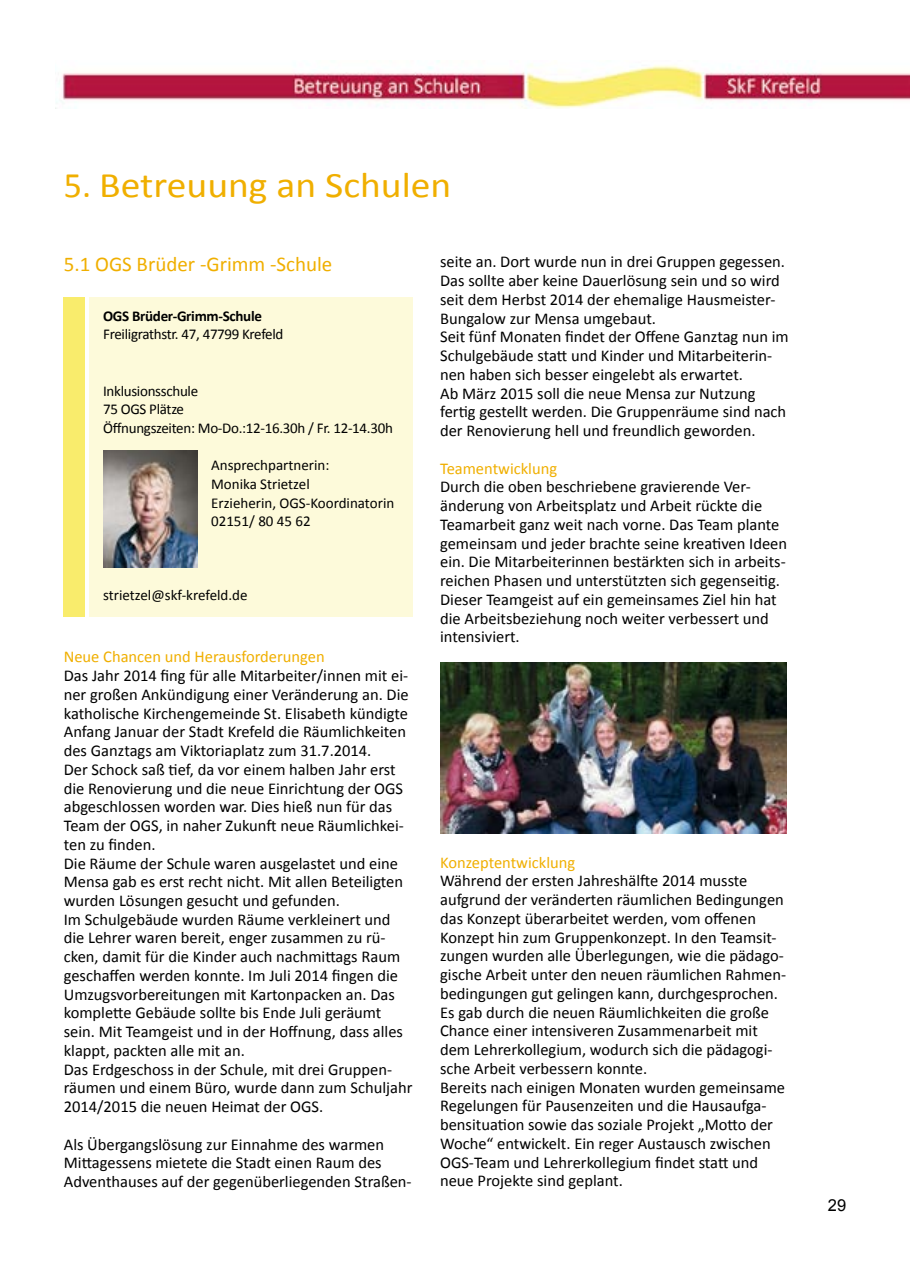
<style>
.page{position:relative;width:910px;height:1280px;background:#fff}
.page>*{position:absolute;margin:0;border:0;box-sizing:border-box;transform-origin:0 0}
.t1{font:36px "Calibri";color:#f0af00}
.t2{font:21px "Calibri";color:#f0af00}
.t3{font:16.5px/18.8px "Calibri";color:#000}
.t4{font:16.5px "Calibri";color:#f0af00}
.t5{font:16.5px "Arial";color:#000}
.t6{font:15px/18.8px "Calibri";letter-spacing:-.02em;color:#000}
.t7{font:15px/18.8px "Calibri";color:#000}
.t8{font:700 15px "Calibri";letter-spacing:-.02em;color:#000}
</style>
<div class="page">
<img style="left:55px;top:61px;width:855px;height:47px">
<img style="left:440px;top:663px;width:347px;height:170px">
<div style="left:64px;top:297px;width:21px;height:320px;background:#f9ec6c"></div>
<div style="left:89px;top:297px;width:323px;height:320px;background:#fdfada"></div>
<img style="left:104px;top:450px;width:93px;height:118px">
<h1 class="t1" style="left:64px;top:162px;width:389px">5. Betreuung an Schulen</h1>
<p class="t2" style="left:64px;top:251px;width:270px">5.1 OGS Brüder -Grimm -Schule</p>
<p class="t8" style="left:103px;top:306px;width:160px">OGS Brüder-Grimm-Schule</p>
<p class="t6" style="left:103px;top:325px;width:182px">Freiligrathstr. 47, 47799 Krefeld</p>
<p class="t6" style="left:103px;top:381px;width:291px">Inklusionsschule<br>75 OGS Plätze<br>Öffnungszeiten: Mo-Do.:12-16.30h / Fr. 12-14.30h</p>
<p class="t7" style="left:211px;top:456px;width:185px">Ansprechpartnerin:<br>Monika Strietzel<br>Erzieherin, OGS-Koordinatorin<br>02151/ 80 45 62</p>
<p class="t7" style="left:103px;top:585px;width:146px">strietzel@skf-krefeld.de</p>
<p class="t4" style="left:64px;top:646px;width:263px">Neue Chancen und Herausforderungen</p>
<p class="t3" style="left:64px;top:666px;width:350px">Das Jahr 2014 fing für alle Mitarbeiter/innen mit ei&shy;ner großen Ankündigung einer Veränderung an. Die katholische Kirchengemeinde St. Elisabeth kündigte Anfang Januar der Stadt Krefeld die Räumlichkeiten des Ganztags am Viktoriaplatz zum 31.7.2014.<br>Der Schock saß tief, da vor einem halben Jahr erst die Renovierung und die neue Einrichtung der OGS abgeschlossen worden war. Dies hieß nun für das Team der OGS, in naher Zukunft neue Räumlichkei&shy;ten zu finden.<br>Die Räume der Schule waren ausgelastet und eine Mensa gab es erst recht nicht. Mit allen Beteiligten wurden Lösungen gesucht und gefunden.<br>Im Schulgebäude wurden Räume verkleinert und die Lehrer waren bereit, enger zusammen zu rü&shy;cken, damit für die Kinder auch nachmittags Raum geschaffen werden konnte. Im Juli 2014 fingen die Umzugsvorbereitungen mit Kartonpacken an. Das komplette Gebäude sollte bis Ende Juli geräumt sein. Mit Teamgeist und in der Hoffnung, dass alles klappt, packten alle mit an.<br>Das Erdgeschoss in der Schule, mit drei Gruppen&shy;räumen und einem Büro, wurde dann zum Schuljahr 2014/2015 die neuen Heimat der OGS.</p>
<p class="t3" style="left:64px;top:1135px;width:349px">Als Übergangslösung zur Einnahme des warmen<br>Mittagessens mietete die Stadt einen Raum des<br>Adventhauses auf der gegenüberliegenden Straßen-</p>
<p class="t3" style="left:440px;top:253px;width:350px">seite an. Dort wurde nun in drei Gruppen gegessen.<br>Das sollte aber keine Dauerlösung sein und so wird seit dem Herbst 2014 der ehemalige Hausmeister-Bungalow zur Mensa umgebaut.<br>Seit fünf Monaten findet der Offene Ganztag nun im Schulgebäude statt und Kinder und Mitarbeiterin&shy;nen haben sich besser eingelebt als erwartet.<br>Ab März 2015 soll die neue Mensa zur Nutzung fertig gestellt werden. Die Gruppenräume sind nach der Renovierung hell und freundlich geworden.</p>
<p class="t4" style="left:440px;top:458px;width:119px">Teamentwicklung</p>
<p class="t3" style="left:440px;top:477px;width:349px">Durch die oben beschriebene gravierende Ver&shy;änderung von Arbeitsplatz und Arbeit rückte die Teamarbeit ganz weit nach vorne. Das Team plante gemeinsam und jeder brachte seine kreativen Ideen ein. Die Mitarbeiterinnen bestärkten sich in arbeits&shy;reichen Phasen und unterstützten sich gegenseitig.<br>Dieser Teamgeist auf ein gemeinsames Ziel hin hat die Arbeitsbeziehung noch weiter verbessert und intensiviert.</p>
<p class="t4" style="left:440px;top:852px;width:137px">Konzeptentwicklung</p>
<p class="t3" style="left:440px;top:871px;width:348px">Während der ersten Jahreshälfte 2014 musste aufgrund der veränderten räumlichen Bedingungen das Konzept überarbeitet werden, vom offenen Konzept hin zum Gruppenkonzept. In den Teamsit&shy;zungen wurden alle Überlegungen, wie die pädago&shy;gische Arbeit unter den neuen räumlichen Rahmen&shy;bedingungen gut gelingen kann, durchgesprochen.<br>Es gab durch die neuen Räumlichkeiten die große Chance einer intensiveren Zusammenarbeit mit dem Lehrerkollegium, wodurch sich die pädagogi&shy;sche Arbeit verbessern konnte.<br>Bereits nach einigen Monaten wurden gemeinsame Regelungen für Pausenzeiten und die Hausaufga&shy;bensituation sowie das soziale Projekt „Motto der Woche“ entwickelt. Ein reger Austausch zwischen OGS-Team und Lehrerkollegium findet statt und neue Projekte sind geplant.</p>
<p class="t5" style="left:828px;top:1194px;width:20px">29</p>
</div>
